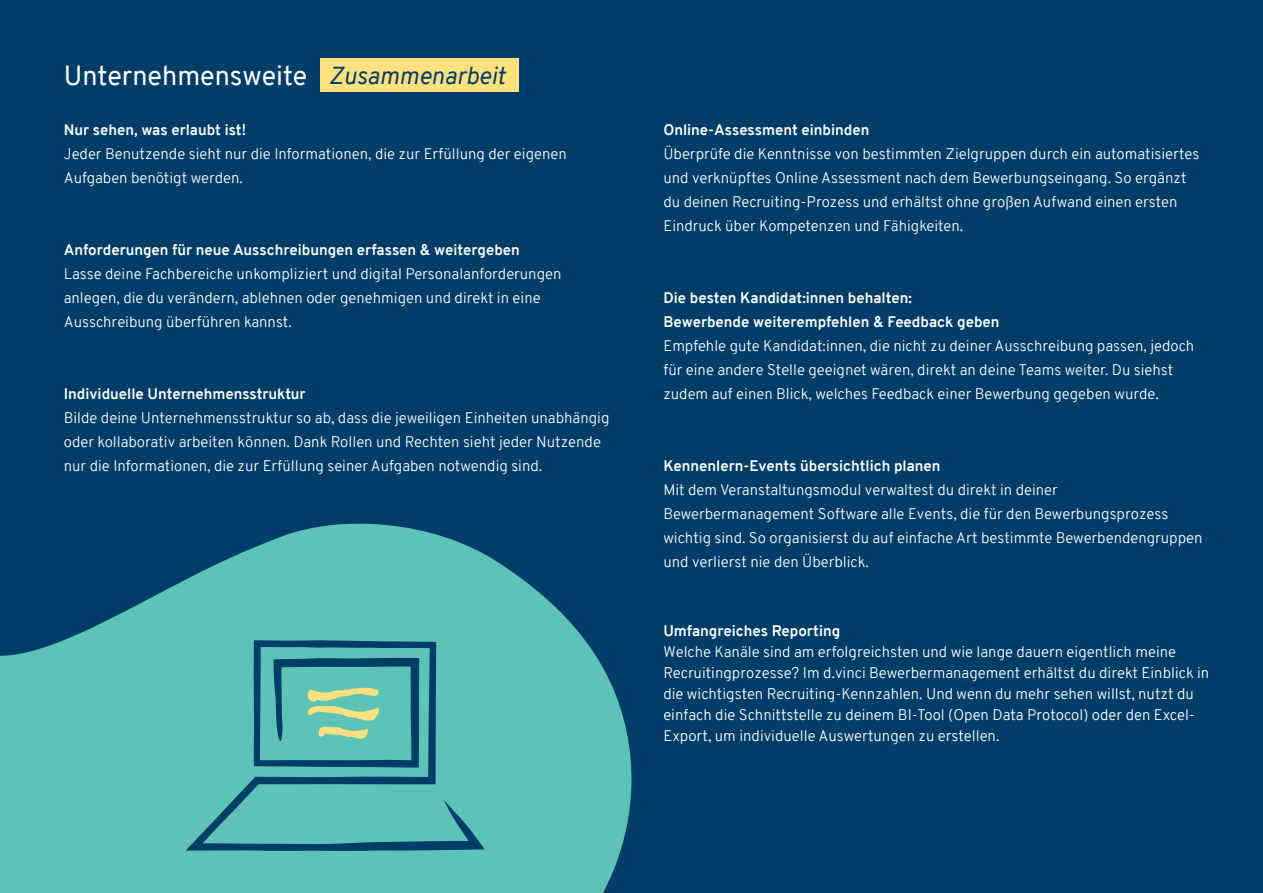
<style>
.page{position:relative;width:1263px;height:893px;background:#003d68}
.page>*{position:absolute;margin:0;border:0;box-sizing:border-box;transform-origin:0 0}
.t1{font:27px "Overpass";color:#fff}
.t2{font:300 15px/24px "Overpass";color:#fff}
.t3{font:700 15px/24px "Overpass";color:#fff}
.s1{font-style:italic;font-size:24px;color:#003d68}
.s2{font-weight:400}
</style>
<div class="page">
<svg style="left:0;top:523px;width:632px;height:370px;fill:#5cc3b6"></svg>
<div style="left:320px;top:58px;width:199px;height:34px;background:#ffe07f"></div>
<svg style="left:186px;top:640px;width:299px;height:211px;fill:#5cc3b6"></svg>
<h1 class="t1" style="left:64px;top:56px;width:443px">Unternehmensweite <span class="s1">Zusammenarbeit</span></h1>
<p class="t3" style="left:64px;top:118px;width:184px">Nur sehen, was erlaubt ist!</p>
<p class="t2" style="left:64px;top:142px;width:504px">Jeder Benutzende sieht nur die Informationen, die zur Erfüllung der eigenen<br>Aufgaben benötigt werden.</p>
<p class="t3" style="left:64px;top:238px;width:458px">Anforderungen für neue Ausschreibungen erfassen &amp; weitergeben</p>
<p class="t2" style="left:64px;top:262px;width:499px">Lasse deine Fachbereiche unkompliziert und digital Personalanforderungen anlegen, die du verändern, ablehnen oder genehmigen und direkt in eine<br>Ausschreibung überführen kannst.</p>
<p class="t3" style="left:64px;top:382px;width:243px">Individuelle Unternehmensstruktur</p>
<p class="t2" style="left:64px;top:406px;width:547px">Bilde deine Unternehmensstruktur so ab, dass die jeweiligen Einheiten unabhängig oder kollaborativ arbeiten können. Dank Rollen und Rechten sieht jeder Nutzende nur die Informationen, die zur Erfüllung seiner Aufgaben notwendig sind.</p>
<p class="t3" style="left:663px;top:118px;width:207px">Online-Assessment einbinden</p>
<p class="t2" style="left:663px;top:142px;width:537px">Überprüfe die Kenntnisse von bestimmten Zielgruppen durch ein automatisiertes und verknüpftes Online Assessment nach dem Bewerbungseingang. So ergänzt du deinen Recruiting-Prozess und erhältst ohne großen Aufwand einen ersten Eindruck über Kompetenzen und Fähigkeiten<span class="s2">.</span></p>
<p class="t3" style="left:663px;top:286px;width:338px">Die besten Kandidat:innen behalten:<br>Bewerbende weiterempfehlen &amp; Feedback geben</p>
<p class="t2" style="left:663px;top:334px;width:532px">Empfehle gute Kandidat:innen, die nicht zu deiner Ausschreibung passen, jedoch für eine andere Stelle geeignet wären, direkt an deine Teams weiter. Du siehst zudem auf einen Blick, welches Feedback einer Bewerbung gegeben wurde.</p>
<p class="t3" style="left:663px;top:454px;width:279px">Kennenlern-Events übersichtlich planen</p>
<p class="t2" style="left:663px;top:478px;width:541px">Mit dem Veranstaltungsmodul verwaltest du direkt in deiner Bewerbermanagement Software alle Events, die für den Bewerbungsprozess wichtig sind. So organisierst du auf einfache Art bestimmte Bewerbendengruppen und verlierst nie den Überblick.</p>
<p class="t3" style="left:663px;top:619px;width:178px">Umfangreiches Reporting</p>
<p class="t2" style="left:663px;top:642px;width:547px;line-height:21px">Welche Kanäle sind am erfolgreichsten und wie lange dauern eigentlich meine Recruitingprozesse? Im d.vinci Bewerbermanagement erhältst du direkt Einblick in die wichtigsten Recruiting-Kennzahlen. Und wenn du mehr sehen willst, nutzt du einfach die Schnittstelle zu deinem BI-Tool (Open Data Protocol) oder den Excel-Export, um individuelle Auswertungen zu erstellen.</p>
</div>
